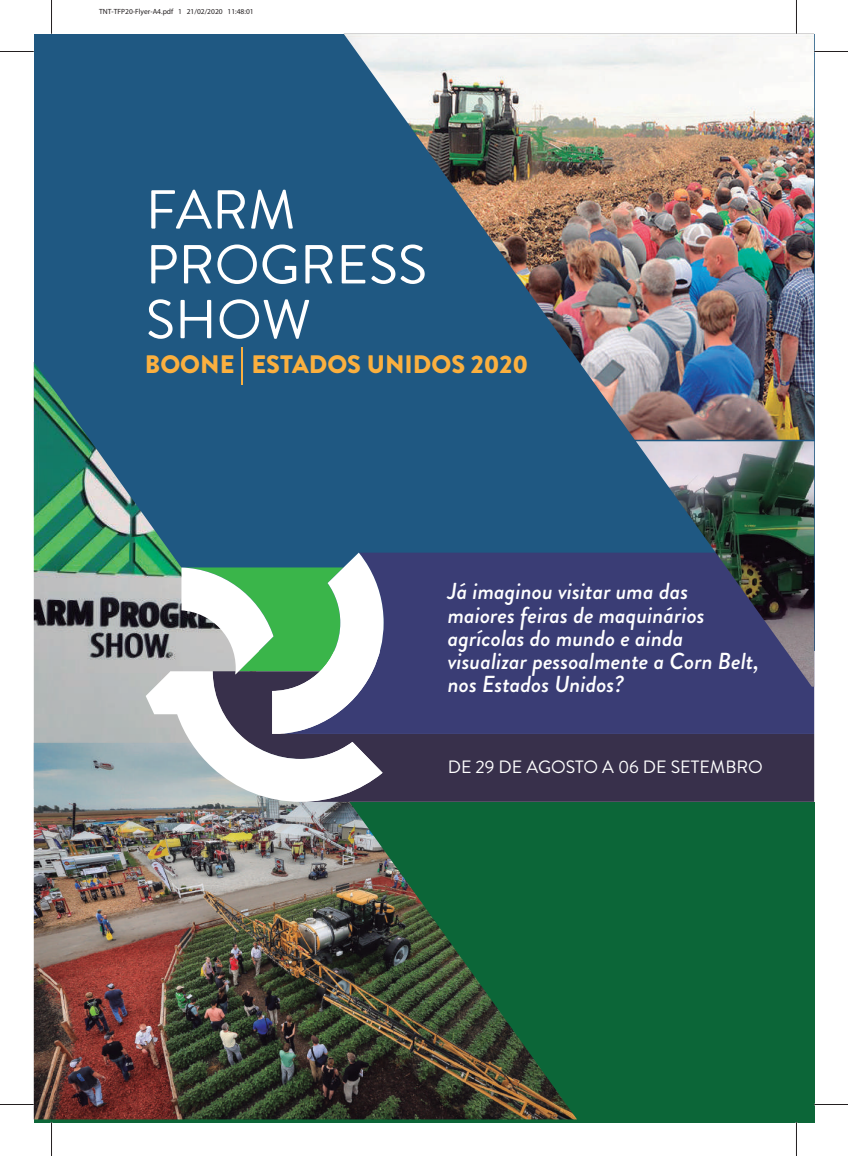
<style>
.page{position:relative;width:848px;height:1156px;background:#fff}
.page>*{position:absolute;margin:0;border:0;box-sizing:border-box;transform-origin:0 0}
.t1{font:54.75px/54.8px "Brandon Grotesque";color:#fff}
.t2{font:900 25.25px "Brandon Grotesque";color:#fbb03f}
.t3{font:italic 500 23.12px/23.1px "Brandon Grotesque";color:#fff}
.t4{font:17.88px "Brandon Grotesque";color:#fff}
.t5{font:7.5px "Myriad Pro";color:#231f20}
</style>
<div class="page">
<div style="left:34px;top:34px;width:779px;height:616px;background:#1f5882"></div>
<div style="left:34px;top:801px;width:779px;height:321px;background:#0c6638"></div>
<img style="left:34px;top:363px;width:136px;height:379px">
<img style="left:34px;top:742px;width:542px;height:377px">
<div style="left:383px;top:734px;width:430px;height:67px;background:#38304b"></div>
<div style="left:383px;top:553px;width:430px;height:181px;background:#3a3d75"></div>
<svg style="left:146px;top:552px;width:237px;height:249px"></svg>
<img style="left:635px;top:441px;width:178px;height:245px">
<img style="left:344px;top:34px;width:469px;height:405px">
<hr style="left:241px;top:347px;width:2px;height:38px;background:#fbb03f">
<hr style="left:0;top:51px;width:34px;height:1px;background:#231f20">
<hr style="left:813px;top:51px;width:34px;height:1px;background:#231f20">
<hr style="left:0;top:1104px;width:34px;height:1px;background:#231f20">
<hr style="left:813px;top:1104px;width:34px;height:1px;background:#231f20">
<hr style="left:51px;top:0;width:1px;height:34px;background:#231f20">
<hr style="left:51px;top:1122px;width:1px;height:33px;background:#231f20">
<hr style="left:795px;top:0;width:1px;height:34px;background:#231f20">
<hr style="left:795px;top:1122px;width:1px;height:33px;background:#231f20">
<p class="t5" style="left:99px;top:7px;width:156px">TNT-TFP20-Flyer-A4.pdf 1 21/02/2020 11:48:01</p>
<h1 class="t1" style="left:146px;top:183px;width:283px">FARM<br>PROGRESS<br>SHOW</h1>
<p class="t2" style="left:145px;top:347px;width:384px">BOONE ESTADOS UNIDOS 2020</p>
<p class="t3" style="left:447px;top:580px;width:312px">Já imaginou visitar uma das maiores feiras de maquinários agrícolas do mundo e ainda visualizar pessoalmente a Corn Belt, nos Estados Unidos?</p>
<p class="t4" style="left:447px;top:754px;width:316px">DE 29 DE AGOSTO A 06 DE SETEMBRO</p>
</div>
